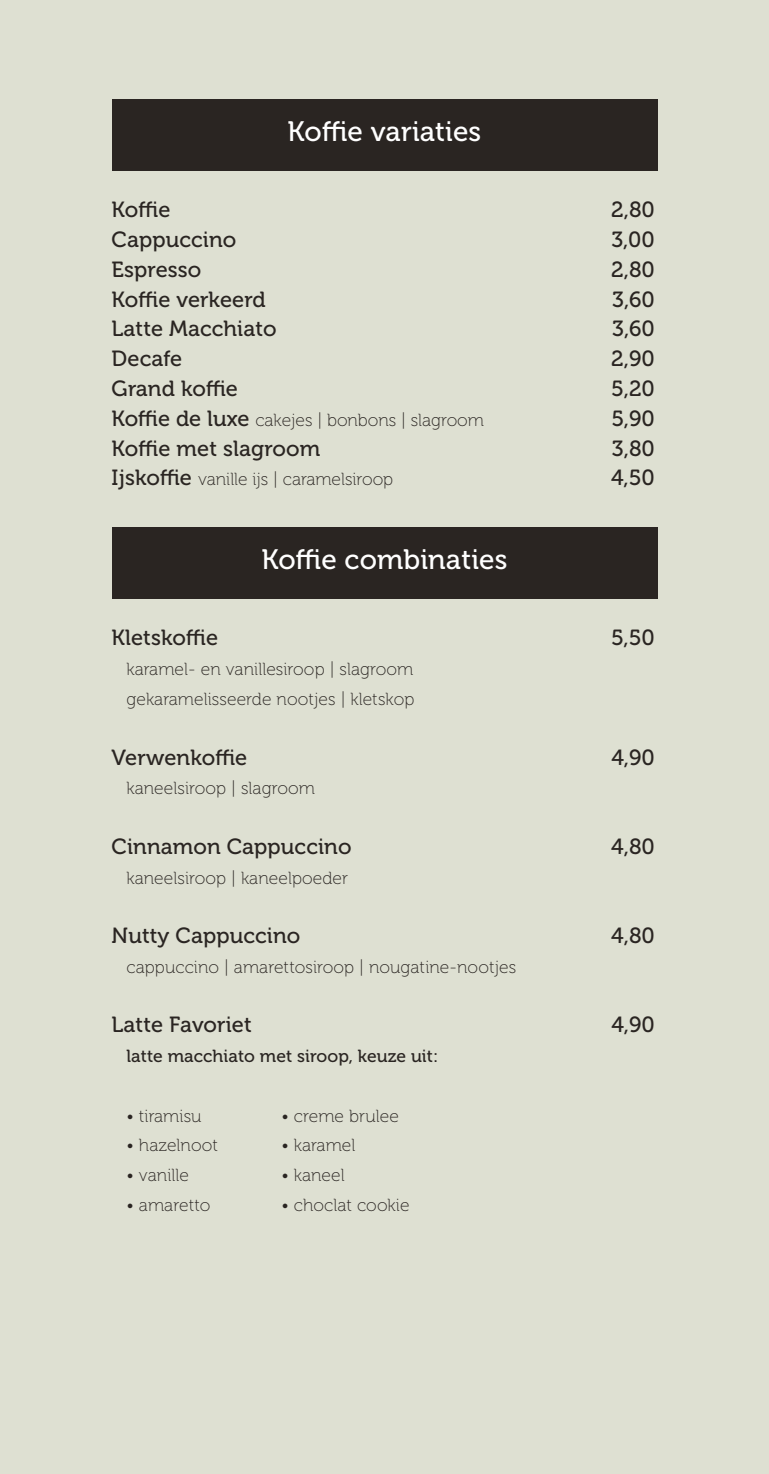
<style>
.page{position:relative;width:769px;height:1474px;background:#fff}
.page>*{position:absolute;margin:0;border:0;box-sizing:border-box;transform-origin:0 0}
.t1{font:28px "Museo 500";letter-spacing:.005em;color:#fff}
.t2{font:21.88px "Museo 500";letter-spacing:.005em;color:#2a2522}
.t3{font:17.5px/29.8px "Museo 100";letter-spacing:.005em;color:#2a2522}
.t4{font:17.5px "Museo 500";letter-spacing:.005em;color:#2a2522}
.s1{font-family:"Museo 500";font-size:21.88px}
</style>
<div class="page">
<div style="left:0;top:0;width:769px;height:1473px;background:#dee0d2"></div>
<div style="left:112px;top:527px;width:545px;height:72px;background:#2a2522"></div>
<div style="left:112px;top:99px;width:545px;height:72px;background:#2a2522"></div>
<h1 class="t1" style="left:288px;top:116px;width:195px">Koffie variaties</h1>
<p class="t2" style="left:112px;top:198px;width:60px">Koffie</p>
<p class="t2" style="left:611px;top:198px;width:45px">2,80</p>
<p class="t2" style="left:112px;top:228px;width:126px">Cappuccino</p>
<p class="t2" style="left:611px;top:228px;width:45px">3,00</p>
<p class="t2" style="left:112px;top:257px;width:91px">Espresso</p>
<p class="t2" style="left:611px;top:257px;width:45px">2,80</p>
<p class="t2" style="left:112px;top:287px;width:156px">Koffie verkeerd</p>
<p class="t2" style="left:612px;top:287px;width:44px">3,60</p>
<p class="t2" style="left:112px;top:317px;width:166px">Latte Macchiato</p>
<p class="t2" style="left:612px;top:317px;width:44px">3,60</p>
<p class="t2" style="left:112px;top:347px;width:72px">Decafe</p>
<p class="t2" style="left:611px;top:347px;width:45px">2,90</p>
<p class="t2" style="left:112px;top:376px;width:128px">Grand koffie</p>
<p class="t2" style="left:611px;top:376px;width:45px">5,20</p>
<p class="t3" style="left:112px;top:405px;width:374px"><span class="s1">Koffie de luxe</span> cakejes | bonbons | slagroom</p>
<p class="t2" style="left:611px;top:406px;width:45px">5,90</p>
<p class="t2" style="left:112px;top:436px;width:210px">Koffie met slagroom</p>
<p class="t2" style="left:612px;top:436px;width:45px">3,80</p>
<p class="t3" style="left:112px;top:465px;width:283px"><span class="s1">Ijskoffie</span> vanille ijs | caramelsiroop</p>
<p class="t2" style="left:611px;top:466px;width:45px">4,50</p>
<h1 class="t1" style="left:261px;top:544px;width:247px">Koffie combinaties</h1>
<p class="t2" style="left:112px;top:626px;width:108px">Kletskoffie</p>
<p class="t2" style="left:611px;top:626px;width:45px">5,50</p>
<p class="t3" style="left:126px;top:654px;width:289px">karamel- en vanillesiroop | slagroom gekaramelisseerde nootjes | kletskop</p>
<p class="t2" style="left:112px;top:745px;width:137px">Verwenkoffie</p>
<p class="t2" style="left:611px;top:745px;width:45px">4,90</p>
<p class="t3" style="left:126px;top:773px;width:190px">kaneelsiroop | slagroom</p>
<p class="t2" style="left:112px;top:834px;width:241px">Cinnamon Cappuccino</p>
<p class="t2" style="left:611px;top:834px;width:45px">4,80</p>
<p class="t3" style="left:126px;top:863px;width:223px">kaneelsiroop | kaneelpoeder</p>
<p class="t2" style="left:112px;top:923px;width:190px">Nutty Cappuccino</p>
<p class="t2" style="left:611px;top:923px;width:45px">4,80</p>
<p class="t3" style="left:126px;top:952px;width:391px">cappuccino | amarettosiroop | nougatine-nootjes</p>
<p class="t2" style="left:112px;top:1012px;width:142px">Latte Favoriet</p>
<p class="t2" style="left:611px;top:1012px;width:45px">4,90</p>
<p class="t4" style="left:126px;top:1046px;width:313px">latte macchiato met siroop, keuze uit:</p>
<p class="t3" style="left:126px;top:1101px;width:77px">• tiramisu</p>
<p class="t3" style="left:281px;top:1101px;width:119px">• creme brulee</p>
<p class="t3" style="left:126px;top:1130px;width:93px">• hazelnoot</p>
<p class="t3" style="left:281px;top:1130px;width:76px">• karamel</p>
<p class="t3" style="left:126px;top:1160px;width:64px">• vanille</p>
<p class="t3" style="left:281px;top:1160px;width:65px">• kaneel</p>
<p class="t3" style="left:126px;top:1190px;width:85px">• amaretto</p>
<p class="t3" style="left:281px;top:1190px;width:130px">• choclat cookie</p>
</div>
